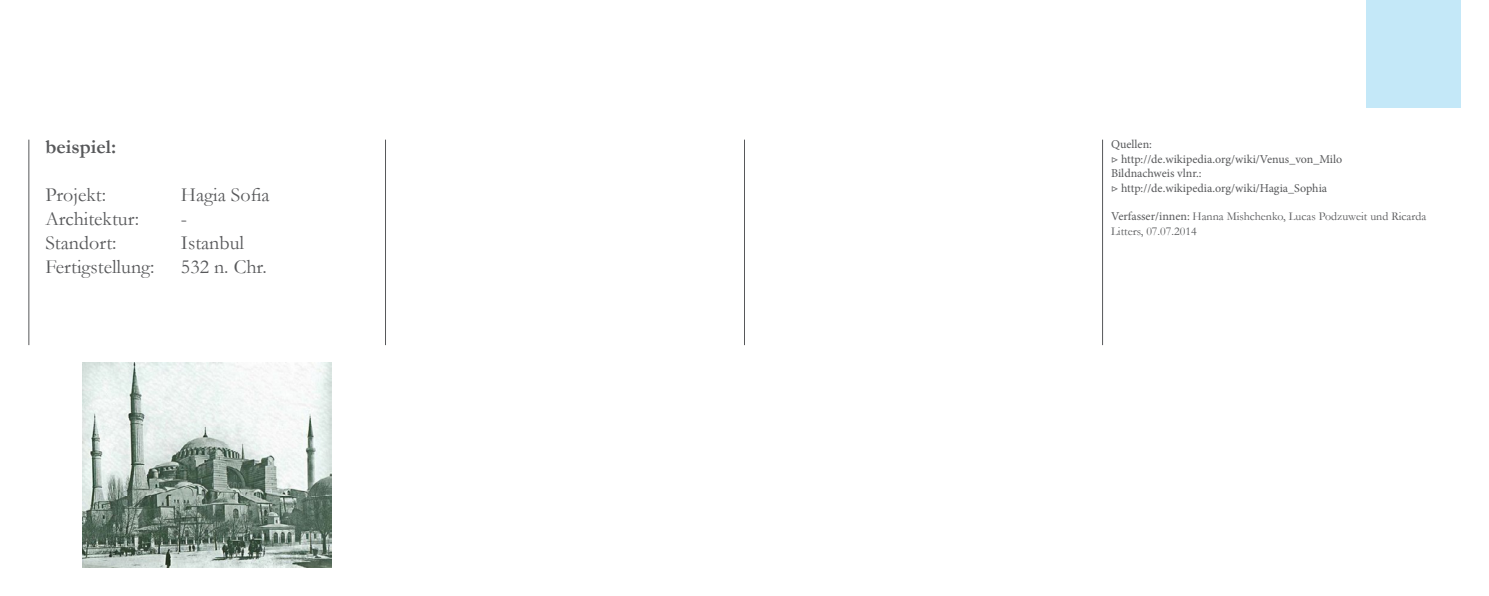
<style>
.page{position:relative;width:1489px;height:596px;background:#fff}
.page>*{position:absolute;margin:0;border:0;box-sizing:border-box;transform-origin:0 0}
.t1{font:20px "Garamond";color:#57585a}
.t2{font:700 20px "Garamond";color:#57585a}
.t3{font:12px "Minion Pro";color:#57585a}
.t4{font:12px/14.4px "Garamond";color:#57585a}
.s1{font-family:"Minion Pro"}
</style>
<div class="page">
<hr style="left:28px;top:139px;width:1px;height:206px;background:#57585a">
<hr style="left:385px;top:139px;width:1px;height:206px;background:#57585a">
<hr style="left:744px;top:139px;width:1px;height:206px;background:#57585a">
<hr style="left:1101px;top:139px;width:1px;height:206px;background:#57585a">
<div style="left:1365px;top:0;width:95px;height:108px;background:#c4e8f8"></div>
<img style="left:83px;top:362px;width:248px;height:205px">
<p class="t2" style="left:45px;top:134px;width:72px">beispiel:</p>
<p class="t1" style="left:45px;top:182px;width:62px">Projekt:</p>
<p class="t1" style="left:181px;top:182px;width:90px">Hagia Sofia</p>
<p class="t1" style="left:45px;top:206px;width:95px">Architektur:</p>
<p class="t1" style="left:181px;top:206px;width:8px">-</p>
<p class="t1" style="left:45px;top:230px;width:73px">Standort:</p>
<p class="t1" style="left:181px;top:230px;width:65px">Istanbul</p>
<p class="t1" style="left:45px;top:254px;width:111px">Fertigstellung:</p>
<p class="t1" style="left:181px;top:254px;width:87px">532 n. Chr.</p>
<p class="t3" style="left:1110px;top:136px;width:42px">Quellen:</p>
<p class="t3" style="left:1110px;top:151px;width:233px">▷ http://de.wikipedia.org/wiki/Venus_von_Milo</p>
<p class="t3" style="left:1110px;top:165px;width:92px">Bildnachweis vlnr.:</p>
<p class="t3" style="left:1110px;top:180px;width:217px">▷ http://de.wikipedia.org/wiki/Hagia_Sophia</p>
<p class="t4" style="left:1110px;top:209px;width:317px"><span class="s1">Verfasser/innen:</span> Hanna Mishchenko, Lucas Podzuweit und Ricarda<br>Litters, 07.07.2014</p>
</div>
